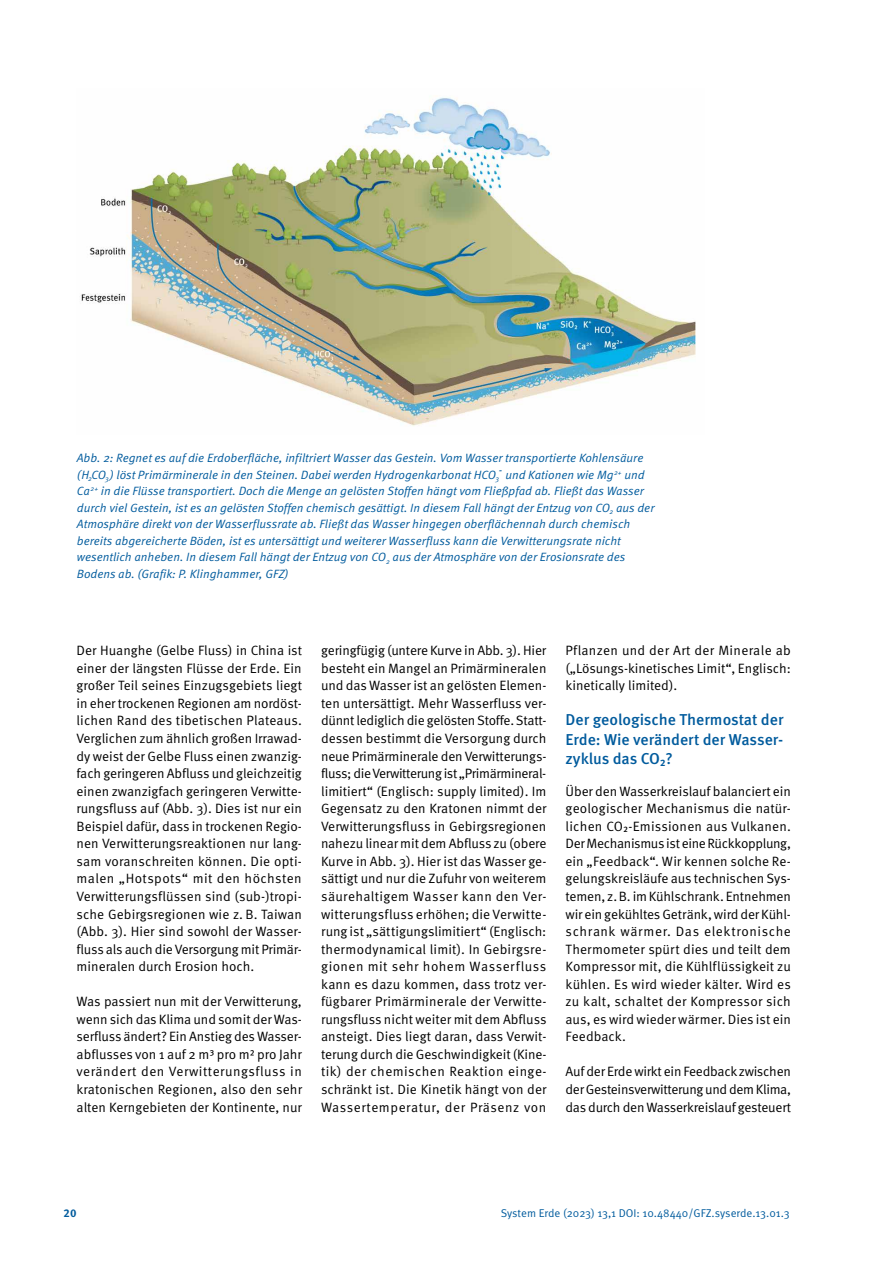
<style>
.page{position:relative;width:893px;height:1263px;background:#fff}
.page>*{position:absolute;margin:0;border:0;box-sizing:border-box;transform-origin:0 0}
.t1{font:500 15.75px/19.5px "Meta Pro";color:#005b9d;text-align:justify}
.t2{font:13.5px/17.5px "Meta Pro Norm";color:#000;text-align:justify}
.t3{font:12px/16.5px "Meta Pro Norm Ita";color:#005b9d}
.t4{font:11.25px "Meta Pro Norm";color:#005b9d}
.t5{font:700 11.25px "Meta Correspondence Pro";color:#005b9d}
</style>
<div class="page">
<img style="left:81px;top:97px;width:615px;height:329px">
<p class="t3" style="left:77px;top:449px;width:579px">Abb. 2: Regnet es auf die Erdoberfläche, infiltriert Wasser das Gestein. Vom Wasser transportierte Kohlensäure (H<sub>2</sub>CO<sub>3</sub> ) löst Primärminerale in den Steinen. Dabei werden Hydrogenkarbonat HCO<sub>3</sub>- und Kationen wie Mg<sup>2+</sup> und Ca<sup>2+</sup> in die Flüsse transportiert. Doch die Menge an gelösten Stoffen hängt vom Fließpfad ab. Fließt das Wasser durch viel Gestein, ist es an gelösten Stoffen chemisch gesättigt. In diesem Fall hängt der Entzug von CO<sub>2</sub> aus der Atmosphäre direkt von der Wasserflussrate ab. Fließt das Wasser hingegen oberflächennah durch chemisch bereits abgereicherte Böden, ist es untersättigt und weiterer Wasserfluss kann die Verwitterungsrate nicht wesentlich anheben. In diesem Fall hängt der Entzug von CO<sub>2</sub> aus der Atmosphäre von der Erosionsrate des Bodens ab. (Grafik: P. Klinghammer, GFZ)</p>
<p class="t2" style="left:77px;top:641px;width:227px">Der Huanghe (Gelbe Fluss) in China ist einer der längsten Flüsse der Erde. Ein großer Teil seines Einzugsgebiets liegt in eher trockenen Regionen am nordöst&shy;lichen Rand des tibetischen Plateaus.<br>Verglichen zum ähnlich großen Irrawad&shy;dy weist der Gelbe Fluss einen zwanzig&shy;fach geringeren Abfluss und gleichzeitig einen zwanzigfach geringeren Verwitte&shy;rungsfluss auf (Abb. 3). Dies ist nur ein Beispiel dafür, dass in trockenen Regio&shy;nen Verwitterungsreaktionen nur lang&shy;sam voranschreiten können. Die opti&shy;malen „Hotspots“ mit den höchsten Verwitterungsflüssen sind (sub-)tropi&shy;sche Gebirgsregionen wie z. B. Taiwan (Abb. 3). Hier sind sowohl der Wasser&shy;fluss als auch die Versorgung mit Primär&shy;mineralen durch Erosion hoch.</p>
<p class="t2" style="left:77px;top:992px;width:227px">Was passiert nun mit der Verwitterung, wenn sich das Klima und somit der Was&shy;serfluss ändert? Ein Anstieg des Wasser&shy;abflusses von 1 auf 2 m3 pro m2 pro Jahr verändert den Verwitterungsfluss in kratonischen Regionen, also den sehr alten Kerngebieten der Kontinente, nur</p>
<p class="t2" style="left:321px;top:641px;width:227px">geringfügig (untere Kurve in Abb. 3). Hier besteht ein Mangel an Primärmineralen und das Wasser ist an gelösten Elemen&shy;ten untersättigt. Mehr Wasserfluss ver&shy;dünnt lediglich die gelösten Stoffe. Statt&shy;dessen bestimmt die Versorgung durch neue Primärminerale den Verwitterungs&shy;fluss; die Verwitterung ist „Primärmineral&shy;limitiert“ (Englisch: supply limited). Im Gegensatz zu den Kratonen nimmt der Verwitterungsfluss in Gebirgsregionen nahezu linear mit dem Abfluss zu (obere Kurve in Abb. 3). Hier ist das Wasser ge&shy;sättigt und nur die Zufuhr von weiterem säurehaltigem Wasser kann den Ver&shy;witterungsfluss erhöhen; die Verwitte&shy;rung ist „sättigungslimitiert“ (Englisch: thermodynamical limit). In Gebirgsre&shy;gionen mit sehr hohem Wasserfluss kann es dazu kommen, dass trotz ver&shy;fügbarer Primärminerale der Verwitte&shy;rungsfluss nicht weiter mit dem Abfluss ansteigt. Dies liegt daran, dass Verwit&shy;terung durch die Geschwindigkeit (Kine&shy;tik) der chemischen Reaktion einge&shy;schränkt ist. Die Kinetik hängt von der Wassertemperatur, der Präsenz von</p>
<p class="t2" style="left:566px;top:641px;width:227px">Pflanzen und der Art der Minerale ab („Lösungs-kinetisches Limit“, Englisch: kinetically limited).</p>
<p class="t1" style="left:566px;top:709px;width:220px">Der geologische Thermostat der Erde: Wie verändert der Wasser&shy;zyklus das CO2?</p>
<p class="t2" style="left:566px;top:781px;width:227px">Über den Wasserkreislauf balanciert ein geologischer Mechanismus die natür&shy;lichen CO2-Emissionen aus Vulkanen.<br>Der Mechanismus ist eine Rückkopplung, ein „Feedback“. Wir kennen solche Re&shy;gelungskreisläufe aus technischen Sys&shy;temen, z.B. im Kühlschrank. Entnehmen wir ein gekühltes Getränk, wird der Kühl&shy;schrank wärmer. Das elektronische Thermometer spürt dies und teilt dem Kompressor mit, die Kühlflüssigkeit zu kühlen. Es wird wieder kälter. Wird es zu kalt, schaltet der Kompressor sich aus, es wird wieder wärmer. Dies ist ein Feedback.</p>
<p class="t2" style="left:566px;top:1062px;width:227px">Auf der Erde wirkt ein Feedback zwischen der Gesteinsverwitterung und dem Klima, das durch den Wasserkreislauf gesteuert</p>
<p class="t5" style="left:63px;top:1204px;width:15px">20</p>
<p class="t4" style="left:501px;top:1204px;width:290px">System Erde (2023) 13,1 DOI: 10.48440/GFZ.syserde.13.01.3</p>
</div>
